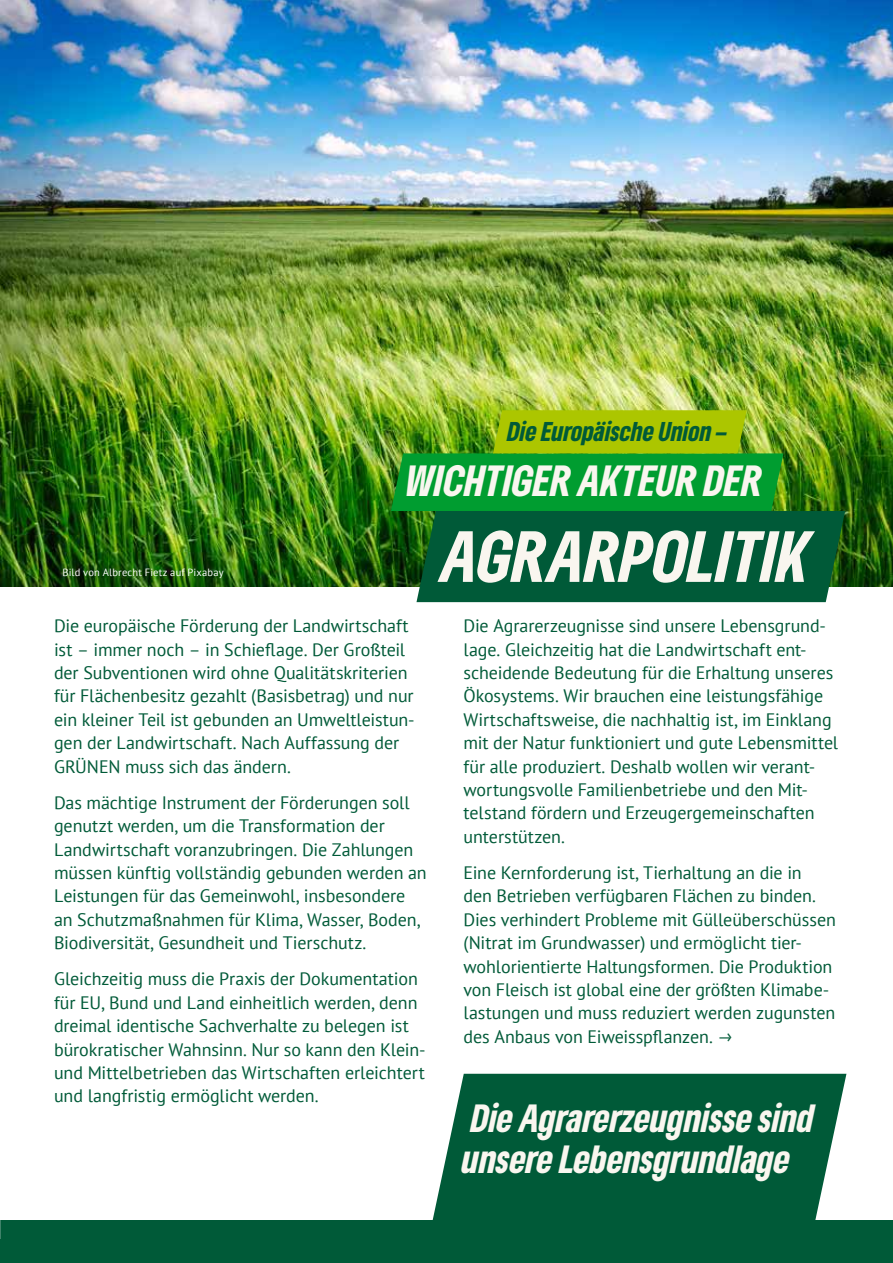
<style>
.page{position:relative;width:893px;height:1263px;background:#fff}
.page>*{position:absolute;margin:0;border:0;box-sizing:border-box;transform-origin:0 0}
.t1{font:italic 900 condensed 67.5px "Gruene Type";color:#f9f6ef}
.t2{font:italic 900 condensed 40.8px "Gruene Type";letter-spacing:.005em;color:#f9f6ef}
.t3{font:italic 900 condensed 36.75px/41.2px "Gruene Type";letter-spacing:-.005em;color:#f9f6ef}
.t4{font:italic 900 condensed 25.35px "Gruene Type";color:#005a38}
.t5{font:18px/23.4px "PT Sans";letter-spacing:-.005em;color:#005a38}
.t6{font:10.5px "PT Sans";letter-spacing:.02em;color:#fff}
</style>
<div class="page">
<div style="left:0;top:1220px;width:893px;height:43px;background:#005a38"></div>
<img style="left:0;top:0;width:893px;height:587px">
<svg style="left:391px;top:410px;width:454px;height:192px"></svg>
<svg style="left:432px;top:1074px;width:414px;height:146px;fill:#005a38"></svg>
<svg style="left:0;top:1220px;width:1px;height:19px"></svg>
<h3 class="t4" style="left:508px;top:415px;width:222px">Die Europäische Union –</h3>
<p class="t6" style="left:63px;top:565px;width:163px">Bild von Albrecht Fietz auf Pixabay</p>
<h2 class="t2" style="left:406px;top:454px;width:357px">WICHTIGER AKTEUR DER</h2>
<h1 class="t1" style="left:441px;top:511px;width:370px">AGRARPOLITIK</h1>
<p class="t5" style="left:54px;top:614px;width:362px">Die europäische Förderung der Landwirtschaft ist – immer noch – in Schieflage. Der Großteil der Subventionen wird ohne Qualitätskriterien für Flächenbesitz gezahlt (Basisbetrag) und nur ein kleiner Teil ist gebunden an Umweltleistun&shy;gen der Landwirtschaft. Nach Auffassung der GRÜNEN muss sich das ändern.</p>
<p class="t5" style="left:54px;top:790px;width:374px">Das mächtige Instrument der Förderungen soll genutzt werden, um die Transformation der Landwirtschaft voranzubringen. Die Zahlungen müssen künftig vollständig gebunden werden an Leistungen für das Gemeinwohl, insbesondere an Schutzmaßnahmen für Klima, Wasser, Boden, Biodiversität, Gesundheit und Tierschutz.</p>
<p class="t5" style="left:54px;top:967px;width:373px">Gleichzeitig muss die Praxis der Dokumentation für EU, Bund und Land einheitlich werden, denn dreimal identische Sachverhalte zu belegen ist bürokratischer Wahnsinn. Nur so kann den Klein&shy;und Mittelbetrieben das Wirtschaften erleichtert und langfristig ermöglicht werden.</p>
<p class="t5" style="left:463px;top:614px;width:376px">Die Agrarerzeugnisse sind unsere Lebensgrund&shy;lage. Gleichzeitig hat die Landwirtschaft ent&shy;scheidende Bedeutung für die Erhaltung unseres Ökosystems. Wir brauchen eine leistungsfähige Wirtschaftsweise, die nachhaltig ist, im Einklang mit der Natur funktioniert und gute Lebensmittel für alle produziert. Deshalb wollen wir verant&shy;wortungsvolle Familienbetriebe und den Mit&shy;telstand fördern und Erzeugergemeinschaften unterstützen.</p>
<p class="t5" style="left:463px;top:861px;width:374px">Eine Kernforderung ist, Tierhaltung an die in<br>den Betrieben verfügbaren Flächen zu binden.<br>Dies verhindert Probleme mit Gülleüberschüssen (Nitrat im Grundwasser) und ermöglicht tier&shy;wohlorientierte Haltungsformen. Die Produktion von Fleisch ist global eine der größten Klimabe&shy;lastungen und muss reduziert werden zugunsten des Anbaus von Eiweisspflanzen. —›</p>
<h3 class="t3" style="left:462px;top:1096px;width:354px">Die Agrarerzeugnisse sind unsere Lebensgrundlage</h3>
</div>
